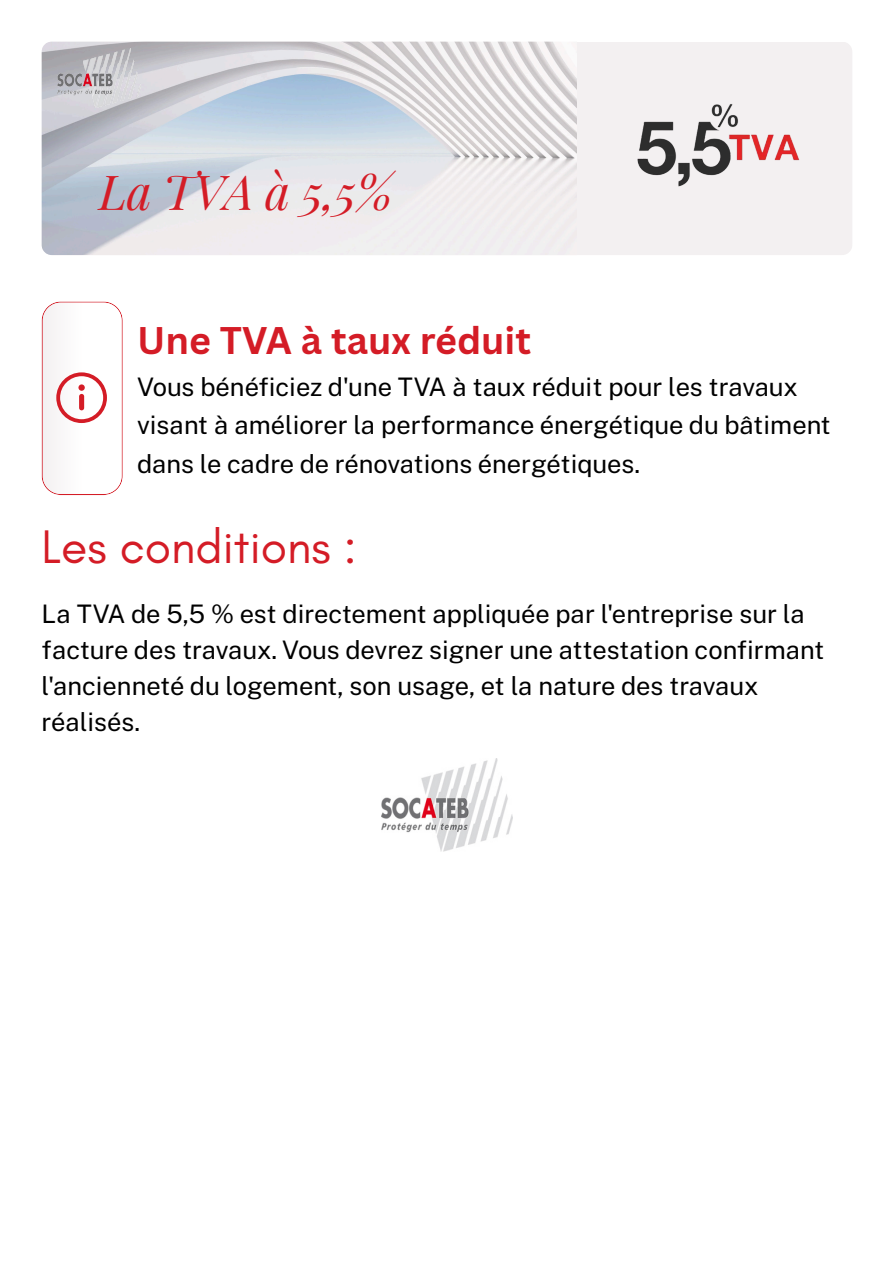
<style>
.page{position:relative;width:894px;height:1263px;background:#fff}
.page>*{position:absolute;margin:0;border:0;box-sizing:border-box;transform-origin:0 0}
.t1{font:48px "Glacial Indifference";color:#d41c26}
.t2{font:italic 48px "Playfair Display";color:#d41c26}
.t3{font:700 37.5px "Canva Sans";color:#d41c26}
.t4{font:25.5px/36px "Public Sans";color:#000}
</style>
<div class="page">
<div style="left:42px;top:42px;width:810px;height:213px;background:#f3f0f1;border-radius:10px"></div>
<img style="left:42px;top:42px;width:534px;height:213px">
<img style="left:58px;top:49px;width:82px;height:58px">
<img style="left:637px;top:104px;width:163px;height:83px">
<svg style="left:42px;top:302px;width:81px;height:193px"></svg>
<img style="left:381px;top:758px;width:131px;height:94px">
<p class="t2" style="left:99px;top:158px;width:295px">La TVA à 5,5%</p>
<h1 class="t3" style="left:137px;top:314px;width:395px">Une TVA à taux réduit</h1>
<h1 class="t4" style="left:137px;top:368px;width:695px;line-height:38.2px">Vous bénéficiez d'une TVA à taux réduit pour les travaux visant à améliorer la performance énergétique du bâtiment dans le cadre de rénovations énergétiques.</h1>
<h1 class="t1" style="left:42px;top:517px;width:316px">Les conditions :</h1>
<p class="t4" style="left:42px;top:596px;width:784px">La TVA de 5,5 % est directement appliquée par l'entreprise sur la facture des travaux. Vous devrez signer une attestation confi rmant l'ancienneté du logement, son usage, et la nature des travaux réalisés.</p>
</div>
